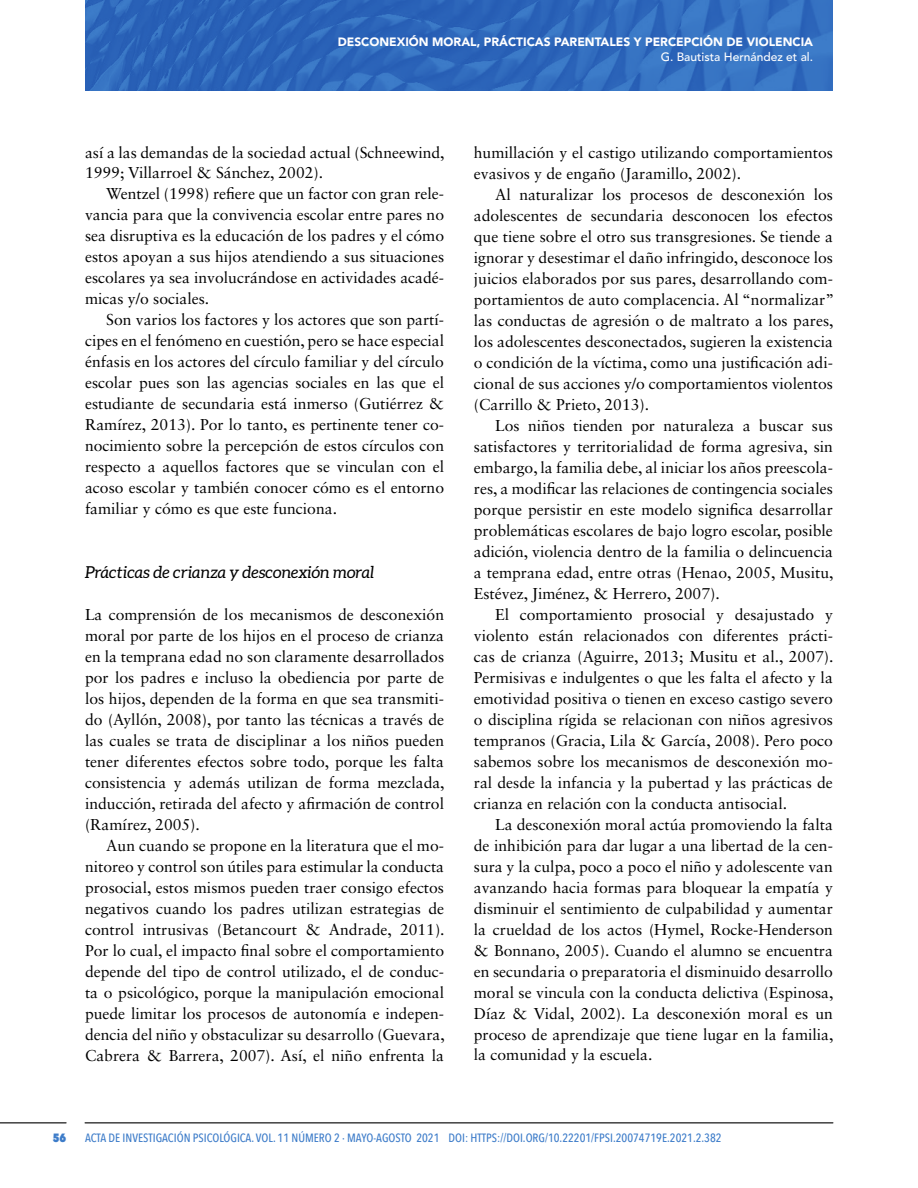
<style>
.page{position:relative;width:918px;height:1188px;background:#fff}
.page>*{position:absolute;margin:0;border:0;box-sizing:border-box;transform-origin:0 0}
.t1{font:italic 16.5px "Aleo";color:#000}
.t2{font:15.75px/21px "Sabon LT Std";color:#000;text-align:justify}
.t3{font:500 12px "Avenir Next Condensed";color:#3d7cc9}
.t4{font:900 12px "Avenir LT Std";color:#fff}
.t5{font:500 12px "Avenir LT Std";color:#fff}
.t6{font:800 12px "Avenir Next Condensed";color:#3d7cc9}
</style>
<div class="page">
<img style="left:85px;top:0;width:748px;height:91px">
<hr style="left:85px;top:1122px;width:748px;height:1px;background:#000">
<hr style="left:0;top:1122px;width:66px;height:1px;background:#000">
<p class="t4" style="left:338px;top:35px;width:477px">DESCONEXIÓN MORAL, PRÁCTICAS PARENTALES Y PERCEPCIÓN DE VIOLENCIA</p>
<p class="t5" style="left:661px;top:50px;width:154px">G. Bautista Hernández et al.</p>
<p class="t2" style="left:85px;top:141px;width:361px">así a las demandas de la sociedad actual (Schneewind,<br>1999; Villarroel &amp; Sánchez, 2002).</p>
<p class="t2" style="left:85px;top:183px;width:361px;text-indent:21px">Wentzel (1998) refiere que un factor con gran rele&shy;vancia para que la convivencia escolar entre pares no sea disruptiva es la educación de los padres y el cómo estos apoyan a sus hijos atendiendo a sus situaciones escolares ya sea involucrándose en actividades acadé&shy;micas y/o sociales.</p>
<p class="t2" style="left:85px;top:309px;width:361px;text-indent:21px">Son varios los factores y los actores que son partí&shy;cipes en el fenómeno en cuestión, pero se hace especial énfasis en los actores del círculo familiar y del círculo escolar pues son las agencias sociales en las que el estudiante de secundaria está inmerso (Gutiérrez &amp; Ramírez, 2013). Por lo tanto, es pertinente tener co&shy;nocimiento sobre la percepción de estos círculos con respecto a aquellos factores que se vinculan con el acoso escolar y también conocer cómo es el entorno familiar y cómo es que este funciona.</p>
<p class="t1" style="left:85px;top:563px;width:291px">Prácticas de crianza y desconexión moral</p>
<p class="t2" style="left:85px;top:604px;width:361px">La comprensión de los mecanismos de desconexión moral por parte de los hijos en el proceso de crianza en la temprana edad no son claramente desarrollados por los padres e incluso la obediencia por parte de los hijos, dependen de la forma en que sea transmiti&shy;do (Ayllón, 2008), por tanto las técnicas a través de las cuales se trata de disciplinar a los niños pueden tener diferentes efectos sobre todo, porque les falta consistencia y además utilizan de forma mezclada, inducción, retirada del afecto y afirmación de control (Ramírez, 2005).</p>
<p class="t2" style="left:85px;top:835px;width:361px;text-indent:21px">Aun cuando se propone en la literatura que el mo&shy;nitoreo y control son útiles para estimular la conducta prosocial, estos mismos pueden traer consigo efectos negativos cuando los padres utilizan estrategias de control intrusivas (Betancourt &amp; Andrade, 2011).<br>Por lo cual, el impacto final sobre el comportamiento depende del tipo de control utilizado, el de conduc&shy;ta o psicológico, porque la manipulación emocional puede limitar los procesos de autonomía e indepen&shy;dencia del niño y obstaculizar su desarrollo (Guevara, Cabrera &amp; Barrera, 2007). Así, el niño enfrenta la</p>
<p class="t2" style="left:474px;top:142px;width:361px">humillación y el castigo utilizando comportamientos evasivos y de engaño (Jaramillo, 2002).</p>
<p class="t2" style="left:474px;top:184px;width:362px;text-indent:21px">Al naturalizar los procesos de desconexión los adolescentes de secundaria desconocen los efectos que tiene sobre el otro sus transgresiones. Se tiende a ignorar y desestimar el daño infringido, desconoce los juicios elaborados por sus pares, desarrollando com&shy;portamientos de auto complacencia. Al “normalizar” las conductas de agresión o de maltrato a los pares, los adolescentes desconectados, sugieren la existencia o condición de la víctima, como una justificación adi&shy;cional de sus acciones y/o comportamientos violentos (Carrillo &amp; Prieto, 2013).</p>
<p class="t2" style="left:474px;top:415px;width:361px;text-indent:21px">Los niños tienden por naturaleza a buscar sus satisfactores y territorialidad de forma agresiva, sin embargo, la familia debe, al iniciar los años preescola&shy;res, a modificar las relaciones de contingencia sociales porque persistir en este modelo significa desarrollar problemáticas escolares de bajo logro escolar, posible adición, violencia dentro de la familia o delincuencia a temprana edad, entre otras (Henao, 2005, Musitu, Estévez, Jiménez, &amp; Herrero, 2007).</p>
<p class="t2" style="left:474px;top:603px;width:361px;text-indent:21px">El comportamiento prosocial y desajustado y violento están relacionados con diferentes prácti&shy;cas de crianza (Aguirre, 2013; Musitu et al., 2007).<br>Permisivas e indulgentes o que les falta el afecto y la emotividad positiva o tienen en exceso castigo severo o disciplina rígida se relacionan con niños agresivos tempranos (Gracia, Lila &amp; García, 2008). Pero poco sabemos sobre los mecanismos de desconexión mo&shy;ral desde la infancia y la pubertad y las prácticas de crianza en relación con la conducta antisocial.</p>
<p class="t2" style="left:474px;top:813px;width:361px;text-indent:21px">La desconexión moral actúa promoviendo la falta de inhibición para dar lugar a una libertad de la cen&shy;sura y la culpa, poco a poco el niño y adolescente van avanzando hacia formas para bloquear la empatía y disminuir el sentimiento de culpabilidad y aumentar la crueldad de los actos (Hymel, Rocke-Henderson &amp; Bonnano, 2005). Cuando el alumno se encuentra en secundaria o preparatoria el disminuido desarrollo moral se vincula con la conducta delictiva (Espinosa, Díaz &amp; Vidal, 2002). La desconexión moral es un proceso de aprendizaje que tiene lugar en la familia, la comunidad y la escuela.</p>
<p class="t6" style="left:53px;top:1130px;width:15px">56</p>
<p class="t3" style="left:85px;top:1130px;width:638px">ACTA DE INVESTIGACIÓN PSICOLÓGICA. VOL. 11 NÚMERO 2 · MAYO-AGOSTO 2021 DOI: HTTPS://DOI.ORG/10.22201/FPSI.20074719E.2021.2.382</p>
</div>
